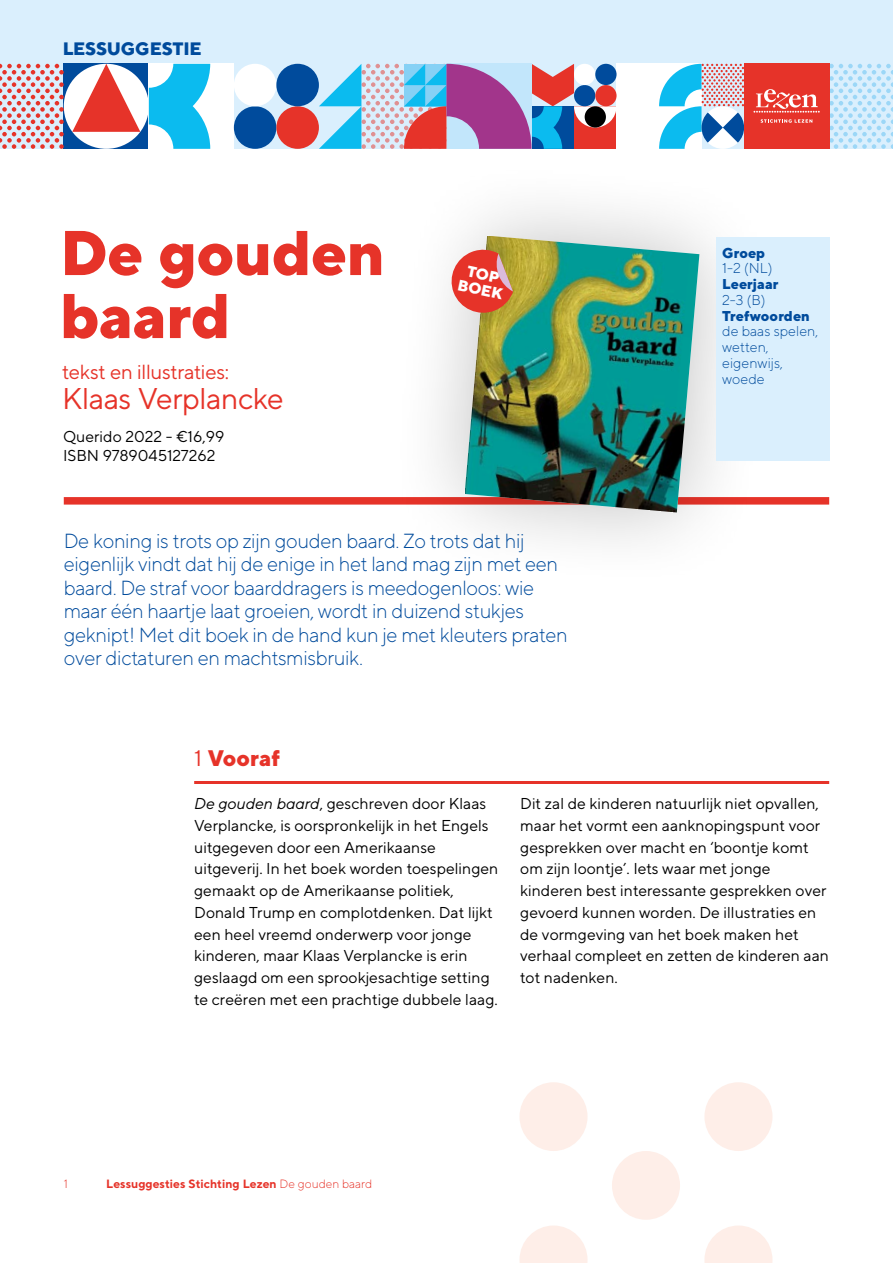
<style>
.page{position:relative;width:893px;height:1263px;background:#fff}
.page>*{position:absolute;margin:0;border:0;box-sizing:border-box;transform-origin:0 0}
.t1{font:800 63px/63px "TT Norms";letter-spacing:-.015em;color:#e63329}
.t2{font:30px "TT Norms";letter-spacing:-.02em;color:#e63329}
.t3{font:800 22.5px "TT Norms";color:#e63329}
.t4{font:300 20.4px/23.4px "TT Norms";letter-spacing:-.02em;color:#004b9c}
.t5{font:20.4px "TT Norms";letter-spacing:-.015em;color:#e63329}
.t6{font:800 18px "TT Norms";letter-spacing:-.01em;color:#004b9c}
.t7{font:15.75px/21.8px "TT Norms";color:#000}
.t8{font:800 15.45px/15.5px "TT Norms";color:#fff;text-align:center}
.t9{font:300 14.25px/15.8px "TT Norms";color:#004b9c}
.t10{font:800 14.25px "TT Norms";color:#004b9c}
.t11{font:700 12px "TT Norms";color:#e63329}
.t12{font:300 12px "TT Norms";color:#e63329}
.s1{font-weight:400}
.s2{font-style:italic}
.s3{font-weight:300}
</style>
<div class="page">
<div style="left:0;top:0;width:893px;height:149px;background:#daeffd"></div>
<div style="left:617px;top:64px;width:85px;height:85px;background:#fff"></div>
<div style="left:149px;top:64px;width:85px;height:85px;background:#fff"></div>
<div style="left:234px;top:106px;width:42px;height:43px;background:#004b9c;border-radius:50%"></div>
<div style="left:234px;top:64px;width:42px;height:42px;background:#fff;border-radius:50%"></div>
<div style="left:276px;top:106px;width:43px;height:43px;background:#e63329;border-radius:50%"></div>
<div style="left:276px;top:64px;width:43px;height:42px;background:#004b9c;border-radius:50%"></div>
<svg style="left:829px;top:64px;width:64px;height:85px"></svg>
<svg style="left:0;top:64px;width:210px;height:85px"></svg>
<svg style="left:659px;top:64px;width:85px;height:85px"></svg>
<svg style="left:319px;top:64px;width:298px;height:85px"></svg>
<div style="left:744px;top:64px;width:85px;height:85px;background:#e63329"></div>
<svg style="left:753px;top:89px;width:67px;height:24px"></svg>
<svg style="left:760px;top:119px;width:52px;height:4px"></svg>
<div style="left:64px;top:497px;width:765px;height:8px;background:#e63329"></div>
<div style="left:388px;top:159px;width:388px;height:430px;background:#000;opacity:.25"></div>
<img style="left:465px;top:236px;width:234px;height:276px">
<div style="left:716px;top:238px;width:113px;height:223px;background:#daeffd"></div>
<hr style="left:194px;top:781px;width:635px;height:3px;background:#e63329">
<svg style="left:447px;top:248px;width:66px;height:69px"></svg>
<svg style="left:519px;top:1225px;width:68px;height:38px"></svg>
<div style="left:519px;top:1082px;width:68px;height:69px;background:#feeee8;border-radius:50%"></div>
<div style="left:612px;top:1151px;width:68px;height:69px;background:#feeee8;border-radius:50%"></div>
<svg style="left:704px;top:1225px;width:68px;height:38px"></svg>
<div style="left:704px;top:1082px;width:68px;height:69px;background:#feeee8;border-radius:50%"></div>
<p class="t6" style="left:63px;top:37px;width:140px">LESSUGGESTIE</p>
<h1 class="t1" style="left:60px;top:220px;width:327px">De gouden baard</h1>
<p class="t5" style="left:62px;top:359px;width:168px">tekst en illustraties:</p>
<h2 class="t2" style="left:62px;top:380px;width:223px">Klaas Verplancke</h2>
<p class="t7" style="left:63px;top:426px;width:163px;line-height:19.5px">Querido 2022 - €16,99<br>ISBN 9789045127262</p>
<p class="t8" style="left:463px;top:261px;width:47px;rotate:12deg">TOP<br>BOEK</p>
<p class="t4" style="left:64px;top:529px;width:506px">De koning is trots op zijn gouden baard. Zo trots dat hij eigenlijk vindt dat hij de enige in het land mag zijn met een baard. De straf voor baarddragers is meedogenloos: wie maar één haartje laat groeien, wordt in duizend stukjes geknipt! Met dit boek in de hand kun je met kleuters praten over dictaturen en machtsmisbruik.</p>
<p class="t10" style="left:722px;top:243px;width:45px">Groep</p>
<p class="t9" style="left:722px;top:260px;width:52px">1-2 (NL)</p>
<p class="t10" style="left:722px;top:275px;width:58px">Leerjaar</p>
<p class="t9" style="left:722px;top:292px;width:45px">2-3 (B)</p>
<p class="t10" style="left:722px;top:306px;width:89px">Trefwoorden</p>
<p class="t9" style="left:722px;top:323px;width:97px">de baas spelen, wetten, eigenwijs, woede</p>
<p class="t9" style="left:722px;top:260px;width:15px">xx</p>
<p class="t9" style="left:722px;top:292px;width:15px">xx</p>
<p class="t9" style="left:722px;top:323px;width:21px">xxx</p>
<h3 class="t3" style="left:194px;top:743px;width:87px"><span class="s1">1</span> Vooraf</h3>
<p class="t7" style="left:194px;top:792px;width:306px"><span class="s2">De gouden baard</span>, geschreven door Klaas Verplancke, is oorspronkelijk in het Engels uitgegeven door een Amerikaanse uitgeverij. In het boek worden toespelingen gemaakt op de Amerikaanse politiek, Donald Trump en complotdenken. Dat lijkt een heel vreemd onderwerp voor jonge kinderen, maar Klaas Verplancke is erin geslaagd om een sprookjesachtige setting te creëren met een prachtige dubbele laag.</p>
<p class="t7" style="left:520px;top:792px;width:310px">Dit zal de kinderen natuurlijk niet opvallen, maar het vormt een aanknopingspunt voor gesprekken over macht en ‘boontje komt om zijn loontje’. Iets waar met jonge kinderen best interessante gesprekken over gevoerd kunnen worden. De illustraties en de vormgeving van het boek maken het verhaal compleet en zetten de kinderen aan tot nadenken.</p>
<p class="t12" style="left:64px;top:1176px;width:6px">1</p>
<p class="t11" style="left:106px;top:1176px;width:268px">Lessuggesties Stichting Lezen <span class="s3">De gouden baard</span></p>
</div>
